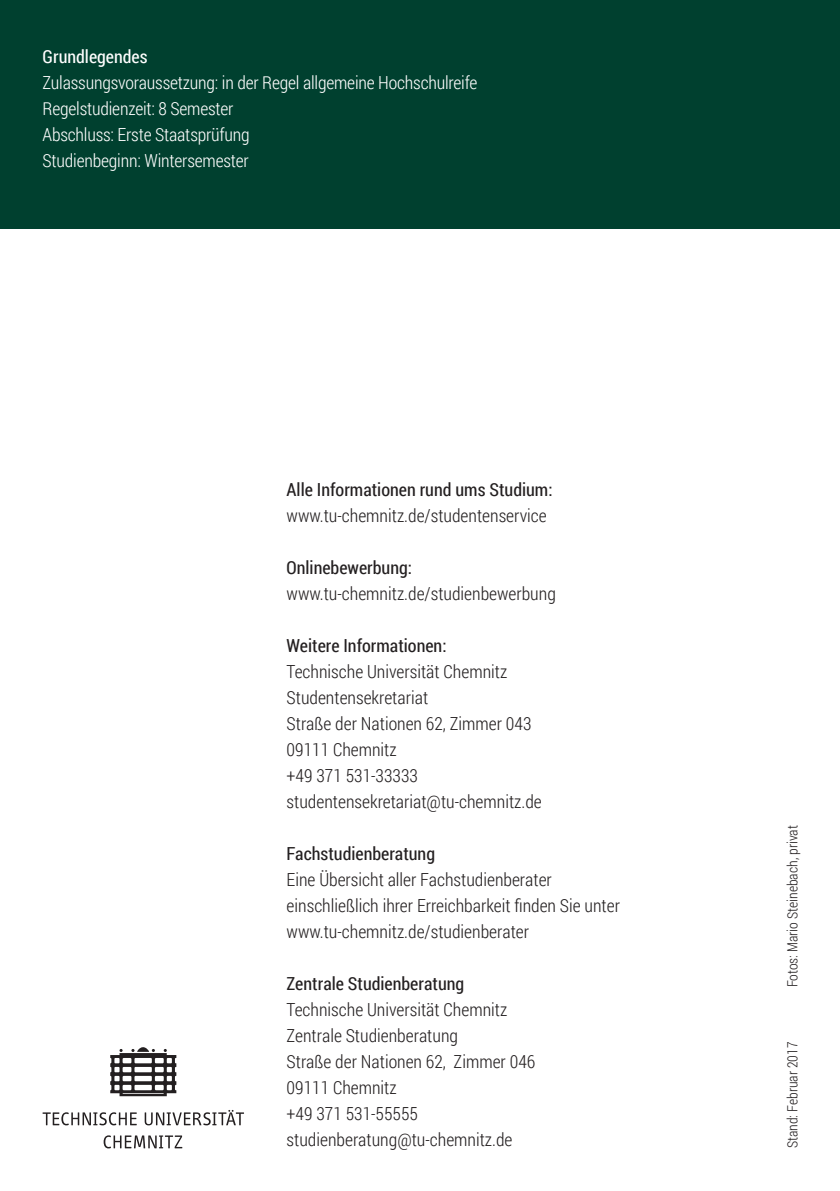
<style>
.page{position:relative;width:840px;height:1191px;background:#fff}
.page>*{position:absolute;margin:0;border:0;box-sizing:border-box;transform-origin:0 0}
.Cover_Mengentext{font:300 18px "Roboto Condensed";color:#231f20}
.Grundlegendes_Mengen{font:300 18px "Roboto Condensed";letter-spacing:-.01em;color:#fff}
.Cover_Mengentext-2{font:18px "Roboto Condensed";color:#231f20}
.Grundlegendes{font:18px "Roboto Condensed";color:#fff}
.t1{font:300 14px "Roboto Condensed";color:#231f20}
</style>
<div class="page">
<div style="left:0;top:0;width:839px;height:229px;background:#00402f"></div>
<svg style="left:110px;top:1047px;width:66px;height:49px"></svg>
<svg style="left:104px;top:1135px;width:78px;height:13px"></svg>
<svg style="left:43px;top:1110px;width:201px;height:15px"></svg>
<p class="Grundlegendes" style="left:43px;top:44px;width:106px">Grundlegendes</p>
<p class="Grundlegendes_Mengen" style="left:43px;top:70px;width:436px">Zulassungsvoraussetzung: in der Regel allgemeine Hochschulreife</p>
<p class="Grundlegendes_Mengen" style="left:43px;top:96px;width:192px">Regelstudienzeit: 8 Semester</p>
<p class="Grundlegendes_Mengen" style="left:43px;top:122px;width:208px">Abschluss: Erste Staatsprüfung</p>
<p class="Grundlegendes_Mengen" style="left:43px;top:148px;width:208px">Studienbeginn: Wintersemester</p>
<p class="Cover_Mengentext-2" style="left:286px;top:477px;width:267px">Alle Informationen rund ums Studium:</p>
<p class="Cover_Mengentext" style="left:286px;top:503px;width:261px">www.tu-chemnitz.de/studentenservice</p>
<p class="Cover_Mengentext-2" style="left:286px;top:555px;width:127px">Onlinebewerbung:</p>
<p class="Cover_Mengentext" style="left:286px;top:581px;width:270px">www.tu-chemnitz.de/studienbewerbung</p>
<p class="Cover_Mengentext-2" style="left:286px;top:633px;width:161px">Weitere Informationen:</p>
<p class="Cover_Mengentext" style="left:286px;top:659px;width:222px">Technische Universität Chemnitz</p>
<p class="Cover_Mengentext" style="left:286px;top:685px;width:143px">Studentensekretariat</p>
<p class="Cover_Mengentext" style="left:286px;top:711px;width:246px">Straße der Nationen 62, Zimmer 043</p>
<p class="Cover_Mengentext" style="left:286px;top:737px;width:112px">09111 Chemnitz</p>
<p class="Cover_Mengentext" style="left:286px;top:763px;width:133px">+49 371 531-33333</p>
<p class="Cover_Mengentext" style="left:286px;top:789px;width:256px">studentensekretariat@tu-chemnitz.de</p>
<p class="Cover_Mengentext-2" style="left:286px;top:841px;width:150px">Fachstudienberatung</p>
<p class="Cover_Mengentext" style="left:286px;top:867px;width:266px">Eine Übersicht aller Fachstudienberater</p>
<p class="Cover_Mengentext" style="left:286px;top:893px;width:335px">einschließlich ihrer Erreichbarkeit finden Sie unter</p>
<p class="Cover_Mengentext" style="left:286px;top:919px;width:244px">www.tu-chemnitz.de/studienberater</p>
<p class="Cover_Mengentext-2" style="left:286px;top:971px;width:179px">Zentrale Studienberatung</p>
<p class="Cover_Mengentext" style="left:286px;top:997px;width:222px">Technische Universität Chemnitz</p>
<p class="Cover_Mengentext" style="left:286px;top:1023px;width:173px">Zentrale Studienberatung</p>
<p class="Cover_Mengentext" style="left:286px;top:1049px;width:250px">Straße der Nationen 62, Zimmer 046</p>
<p class="Cover_Mengentext" style="left:286px;top:1075px;width:112px">09111 Chemnitz</p>
<p class="Cover_Mengentext" style="left:286px;top:1101px;width:133px">+49 371 531-55555</p>
<p class="Cover_Mengentext" style="left:286px;top:1127px;width:227px">studienberatung@tu-chemnitz.de</p>
<p class="t1" style="left:782px;top:987px;width:164px;rotate:-90deg">Fotos: Mario Steinebach, privat</p>
<p class="t1" style="left:782px;top:1148px;width:108px;rotate:-90deg">Stand: Februar 2017</p>
</div>
